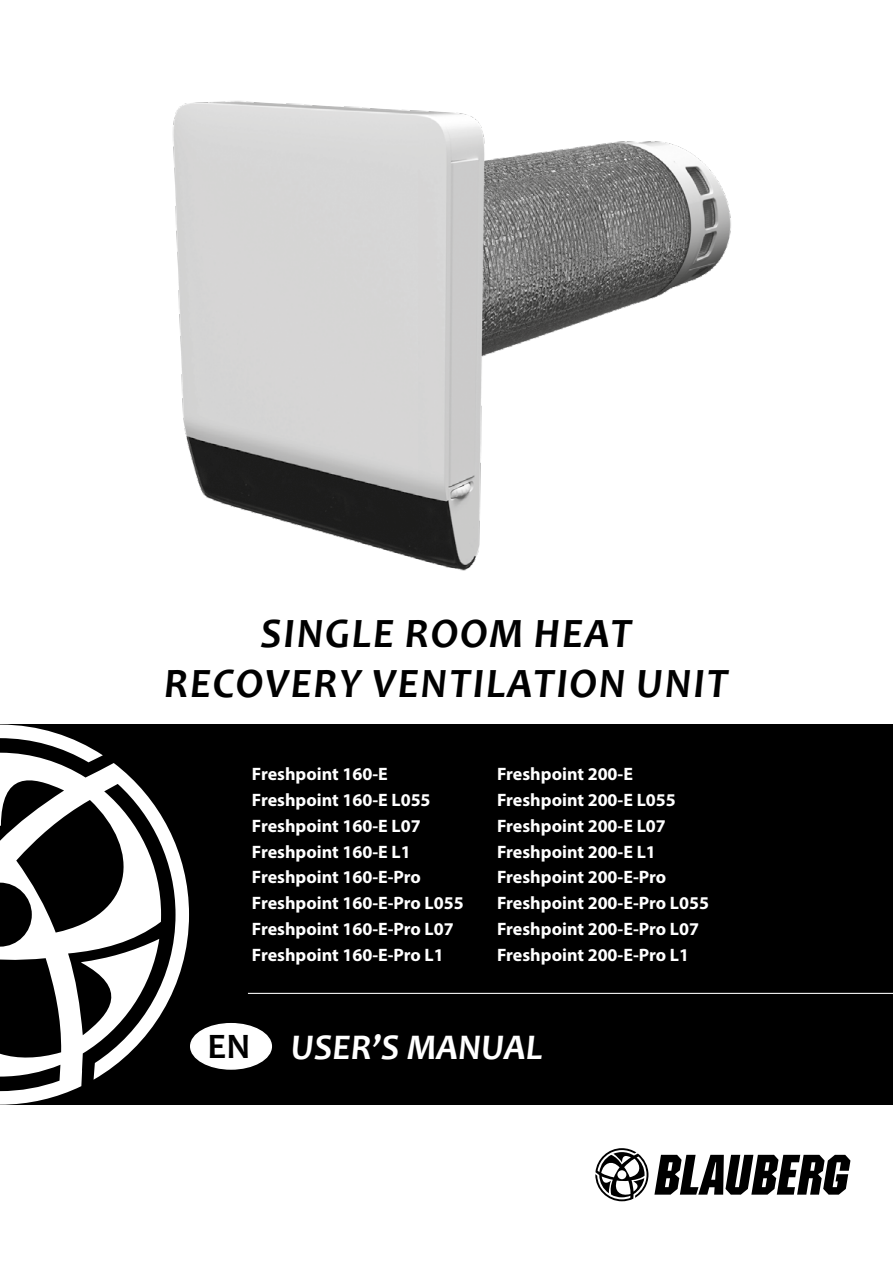
<style>
.page{position:relative;width:893px;height:1263px;background:#fff}
.page>*{position:absolute;margin:0;border:0;box-sizing:border-box;transform-origin:0 0}
.t1{font:italic 700 42px/50.4px "Candara";letter-spacing:.04em;color:#000;text-align:center}
.t2{font:italic 700 36.3px "Candara";color:#fff}
.t3{font:700 18px/25.8px "Myriad Pro";color:#fff}
.s1{font-style:normal;font-size:36px;color:#000}
</style>
<div class="page">
<div style="left:0;top:724px;width:893px;height:381px;background:#000"></div>
<hr style="left:248px;top:993px;width:645px;height:1px;background:#fff">
<svg style="left:0;top:724px;width:189px;height:381px"></svg>
<svg style="left:654px;top:1155px;width:196px;height:40px"></svg>
<svg style="left:595px;top:1148px;width:53px;height:53px"></svg>
<div style="left:191px;top:1024px;width:80px;height:45px;background:#fff;border-radius:50%"></div>
<div style="left:190px;top:1023px;width:82px;height:47px;border:2px solid #fff;border-radius:50%"></div>
<img style="left:172px;top:101px;width:559px;height:470px">
<h1 class="t1" style="left:164px;top:608px;width:566px">SINGLE ROOM HEAT<br>RECOVERY VENTILATION UNIT</h1>
<p class="t3" style="left:252px;top:760px;width:213px">Freshpoint 160-Е<br>Freshpoint 160-Е L055<br>Freshpoint 160-Е L07<br>Freshpoint 160-Е L1<br>Freshpoint 160-Е-Pro<br>Freshpoint 160-Е-Pro L055<br>Freshpoint 160-Е-Pro L07<br>Freshpoint 160-Е-Pro L1</p>
<p class="t3" style="left:497px;top:760px;width:213px">Freshpoint 200-Е<br>Freshpoint 200-Е L055<br>Freshpoint 200-Е L07<br>Freshpoint 200-Е L1<br>Freshpoint 200-Е-Pro<br>Freshpoint 200-Е-Pro L055<br>Freshpoint 200-Е-Pro L07<br>Freshpoint 200-Е-Pro L1</p>
<h2 class="t2" style="left:208px;top:1025px;width:337px"><span class="s1">EN</span> USER’S MANUAL</h2>
</div>
